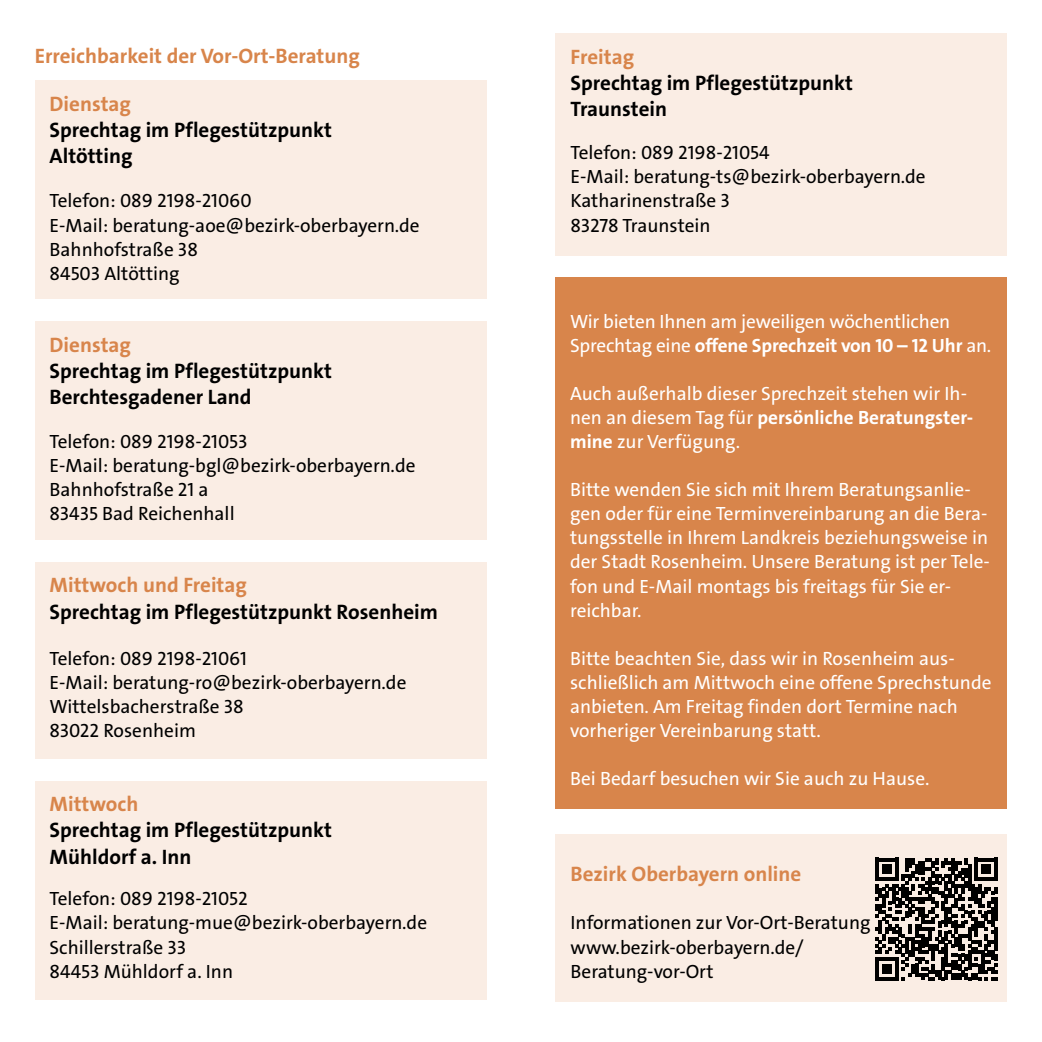
<style>
.page{position:relative;width:1042px;height:1042px;background:#fff}
.page>*{position:absolute;margin:0;border:0;box-sizing:border-box;transform-origin:0 0}
.H2{font:21px/26.2px "The Sans LP7 Bld";color:#000}
.H2-2{font:21px "The Sans LP7 Bld";color:#d8854b}
.p_fließtext{font:21px/26.2px "The Sans LP7 Bld";color:#000}
.p_fließtext-2{font:19.25px/24.2px "The Sans LP5 Plain";color:#fff}
.p_fließtext-3{font:19.25px/24.2px "The Sans LP5 Plain";color:#000}
.s1{color:#d8854b}
.s2{font-family:"The Sans LP7 Bld"}
</style>
<div class="page">
<div style="left:35px;top:321px;width:451px;height:219px;background:#faede4"></div>
<div style="left:35px;top:562px;width:451px;height:197px;background:#faede4"></div>
<div style="left:35px;top:81px;width:451px;height:218px;background:#faede4"></div>
<div style="left:35px;top:781px;width:451px;height:218px;background:#faede4"></div>
<div style="left:555px;top:277px;width:452px;height:532px;background:#d8854b"></div>
<div style="left:556px;top:33px;width:451px;height:223px;background:#faede4"></div>
<div style="left:556px;top:834px;width:451px;height:167px;background:#faede4"></div>
<svg style="left:875px;top:858px;width:123px;height:122px"></svg>
<p class="H2-2" style="left:35px;top:42px;width:326px">Erreichbarkeit der Vor-Ort-Beratung</p>
<h1 class="H2" style="left:50px;top:91px;width:284px"><span class="s1">Dienstag<br></span>Sprechtag im Pflegestützpunkt<br>Altötting</h1>
<p class="p_fließtext-3" style="left:50px;top:189px;width:371px">Telefon: 089 2198-21060<br>E-Mail: beratung-aoe@bezirk-oberbayern.de<br>Bahnhofstraße 38<br>84503 Altötting</p>
<h1 class="H2" style="left:50px;top:331px;width:284px"><span class="s1">Dienstag<br></span>Sprechtag im Pflegestützpunkt<br>Berchtesgadener Land</h1>
<p class="p_fließtext-3" style="left:50px;top:430px;width:367px">Telefon: 089 2198-21053<br>E-Mail: beratung-bgl@bezirk-oberbayern.de<br>Bahnhofstraße 21 a<br>83435 Bad Reichenhall</p>
<p class="p_fließtext" style="left:50px;top:572px;width:390px"><span class="s1">Mittwoch und Freitag<br></span>Sprechtag im Pflegestützpunkt Rosenheim</p>
<p class="p_fließtext-3" style="left:50px;top:646px;width:358px">Telefon: 089 2198-21061<br>E-Mail: beratung-ro@bezirk-oberbayern.de</p>
<p class="p_fließtext-3" style="left:50px;top:694px;width:196px">Wittelsbacherstraße 38<br>83022 Rosenheim</p>
<h1 class="H2" style="left:50px;top:791px;width:284px"><span class="s1">Mittwoch<br></span>Sprechtag im Pflegestützpunkt<br>Mühldorf a. Inn</h1>
<p class="p_fließtext-3" style="left:50px;top:887px;width:379px">Telefon: 089 2198-21052<br>E-Mail: beratung-mue@bezirk-oberbayern.de<br>Schillerstraße 33<br>84453 Mühldorf a. Inn</p>
<h1 class="H2" style="left:570px;top:44px;width:284px"><span class="s1">Freitag<br></span>Sprechtag im Pflegestützpunkt<br>Traunstein</h1>
<p class="p_fließtext-3" style="left:570px;top:141px;width:357px">Telefon: 089 2198-21054<br>E-Mail: beratung-ts@bezirk-oberbayern.de<br>Katharinenstraße 3<br>83278 Traunstein</p>
<p class="p_fließtext-2" style="left:570px;top:309px;width:422px">Wir bieten Ihnen am jeweiligen wöchentlichen<br>Sprechtag eine <span class="s2">offene Sprechzeit von 10 – 12 Uhr</span> an.</p>
<p class="p_fließtext-2" style="left:570px;top:381px;width:405px">Auch außerhalb dieser Sprechzeit stehen wir Ih&shy;nen an diesem Tag für <span class="s2">persönliche Beratungster&shy;mine</span> zur Verfügung.</p>
<p class="p_fließtext-2" style="left:570px;top:478px;width:421px">Bitte wenden Sie sich mit Ihrem Beratungsanlie&shy;gen oder für eine Terminvereinbarung an die Bera&shy;tungsstelle in Ihrem Landkreis beziehungsweise in der Stadt Rosenheim. Unsere Beratung ist per Tele&shy;fon und E-Mail montags bis freitags für Sie er&shy;reichbar.</p>
<p class="p_fließtext-2" style="left:570px;top:646px;width:423px">Bitte beachten Sie, dass wir in Rosenheim aus&shy;schließlich am Mittwoch eine offene Sprechstunde anbieten. Am Freitag finden dort Termine nach vorheriger Vereinbarung statt.</p>
<p class="p_fließtext-2" style="left:570px;top:766px;width:361px">Bei Bedarf besuchen wir Sie auch zu Hause.</p>
<h1 class="H2-2" style="left:570px;top:861px;width:232px">Bezirk Oberbayern online</h1>
<p class="p_fließtext-3" style="left:570px;top:911px;width:301px">Informationen zur Vor-Ort-Beratung www.bezirk-oberbayern.de/<br>Beratung-vor-Ort</p>
</div>
